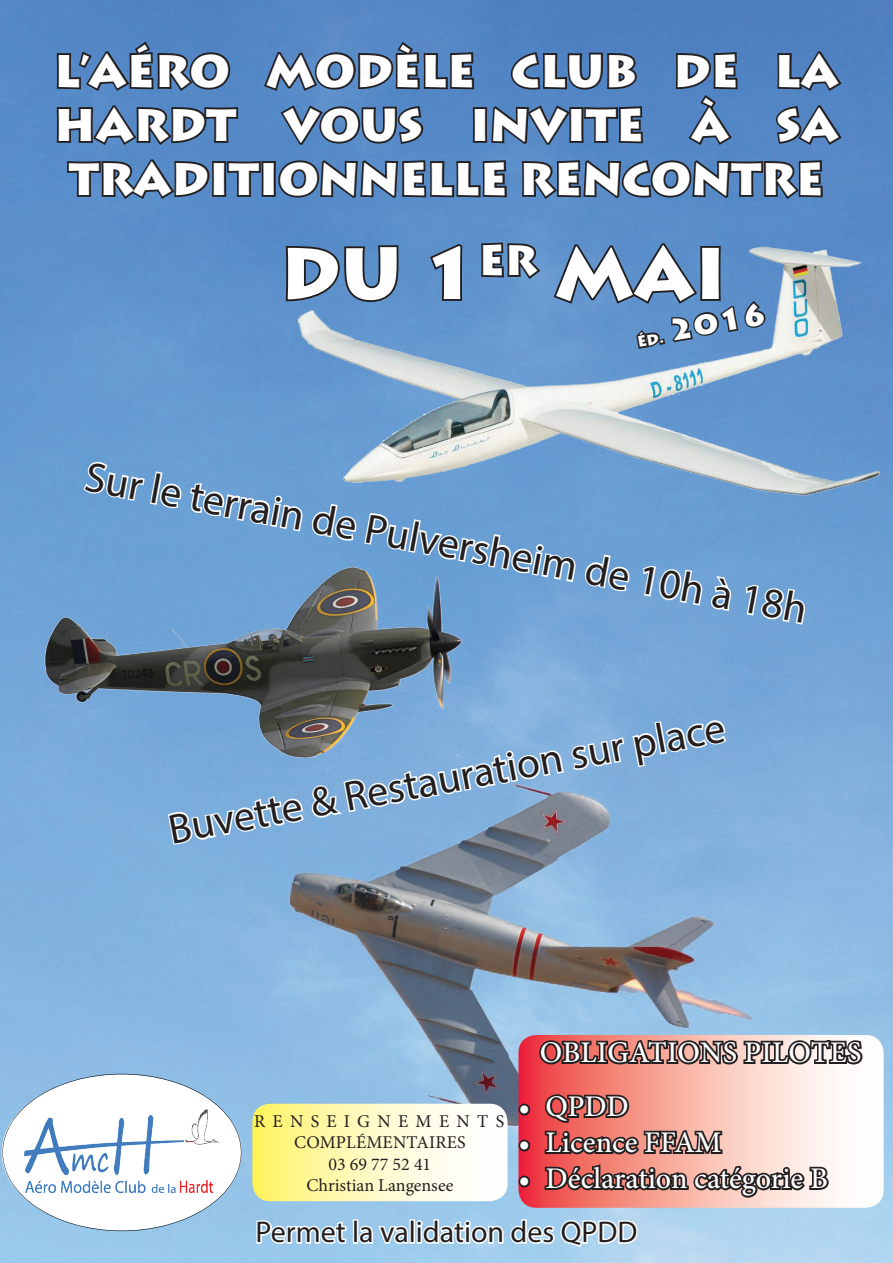
<style>
.page{position:relative;width:893px;height:1263px;background:#fff}
.page>*{position:absolute;margin:0;border:0;box-sizing:border-box;transform-origin:0 0}
.t1{font:900 72px "Lithos Pro";color:#fff}
.t2{font:900 45px "Lithos Pro";color:#fff}
.t3{font:42px "Myriad Pro";color:#231f20}
.t4{font:500 30px "Minion Pro";letter-spacing:.005em;color:#fff}
.t5{font:30px "Myriad Pro";color:#231f20}
.t6{font:900 30px "Lithos Pro";color:#fff}
.t7{font:18px/21.6px "Minion Pro";letter-spacing:.01em;color:#231f20;text-align:center}
</style>
<div class="page">
<img style="left:0;top:0;width:893px;height:1263px">
<img style="left:2px;top:1074px;width:239px;height:157px">
<img style="left:299px;top:214px;width:580px;height:354px">
<img style="left:257px;top:765px;width:501px;height:327px">
<img style="left:0;top:530px;width:500px;height:243px">
<svg style="left:55px;top:39px;width:177px;height:55px"></svg>
<svg style="left:261px;top:39px;width:215px;height:54px"></svg>
<svg style="left:509px;top:50px;width:130px;height:42px"></svg>
<svg style="left:775px;top:50px;width:69px;height:43px"></svg>
<svg style="left:55px;top:104px;width:185px;height:44px"></svg>
<svg style="left:278px;top:103px;width:147px;height:44px"></svg>
<svg style="left:471px;top:103px;width:174px;height:44px"></svg>
<svg style="left:673px;top:50px;width:66px;height:97px"></svg>
<svg style="left:774px;top:104px;width:70px;height:43px"></svg>
<svg style="left:65px;top:158px;width:444px;height:44px"></svg>
<svg style="left:520px;top:158px;width:305px;height:44px"></svg>
<svg style="left:283px;top:243px;width:118px;height:61px"></svg>
<svg style="left:428px;top:242px;width:36px;height:61px"></svg>
<svg style="left:479px;top:240px;width:64px;height:42px"></svg>
<svg style="left:81px;top:459px;width:224px;height:74px"></svg>
<svg style="left:312px;top:502px;width:267px;height:154px"></svg>
<svg style="left:585px;top:553px;width:47px;height:154px"></svg>
<svg style="left:641px;top:564px;width:93px;height:49px"></svg>
<svg style="left:744px;top:583px;width:64px;height:43px"></svg>
<svg style="left:518px;top:1035px;width:366px;height:173px"></svg>
<svg style="left:537px;top:1036px;width:327px;height:31px"></svg>
<svg style="left:166px;top:794px;width:140px;height:52px"></svg>
<svg style="left:312px;top:749px;width:253px;height:69px"></svg>
<svg style="left:571px;top:719px;width:157px;height:112px"></svg>
<svg style="left:252px;top:1092px;width:579px;height:171px"></svg>
<svg style="left:551px;top:241px;width:214px;height:135px"></svg>
<p class="t2" style="left:54px;top:43px;width:752px">L’AÉRO MODÈLE CLUB DE LA</p>
<p class="t2" style="left:54px;top:97px;width:786px">HARDT VOUS INVITE À SA</p>
<p class="t2" style="left:69px;top:151px;width:756px">TRADITIONNELL E RENCONTRE</p>
<h1 class="t1" style="left:280px;top:229px;width:447px">DU 1<sup>ER</sup> MAI</h1>
<p class="t6" style="left:667px;top:312px;width:100px;rotate:-10deg">2016</p>
<p class="t3" style="left:91px;top:448px;width:734px;rotate:11deg">Sur le terrain de Pulversheim de 10h à 18h</p>
<p class="t3" style="left:164px;top:807px;width:566px;rotate:-11deg">Buvette &amp; Restauration sur place</p>
<p class="t7" style="left:254px;top:1110px;width:252px">RENSEIGNEMENTS<br>COMPLÉMENTAIRES<br>03 69 77 52 41<br>CHRISTIAN LANGENSEE</p>
<p class="t4" style="left:540px;top:1032px;width:323px">Obligations pilotes</p>
<p class="t4" style="left:518px;top:1086px;width:112px">• QPDD</p>
<p class="t4" style="left:518px;top:1122px;width:205px">• Licence FFAM</p>
<p class="t4" style="left:518px;top:1158px;width:309px">• Déclaration catégorie B</p>
<p class="t5" style="left:256px;top:1213px;width:383px">Permet la validation des QPDD</p>
</div>
